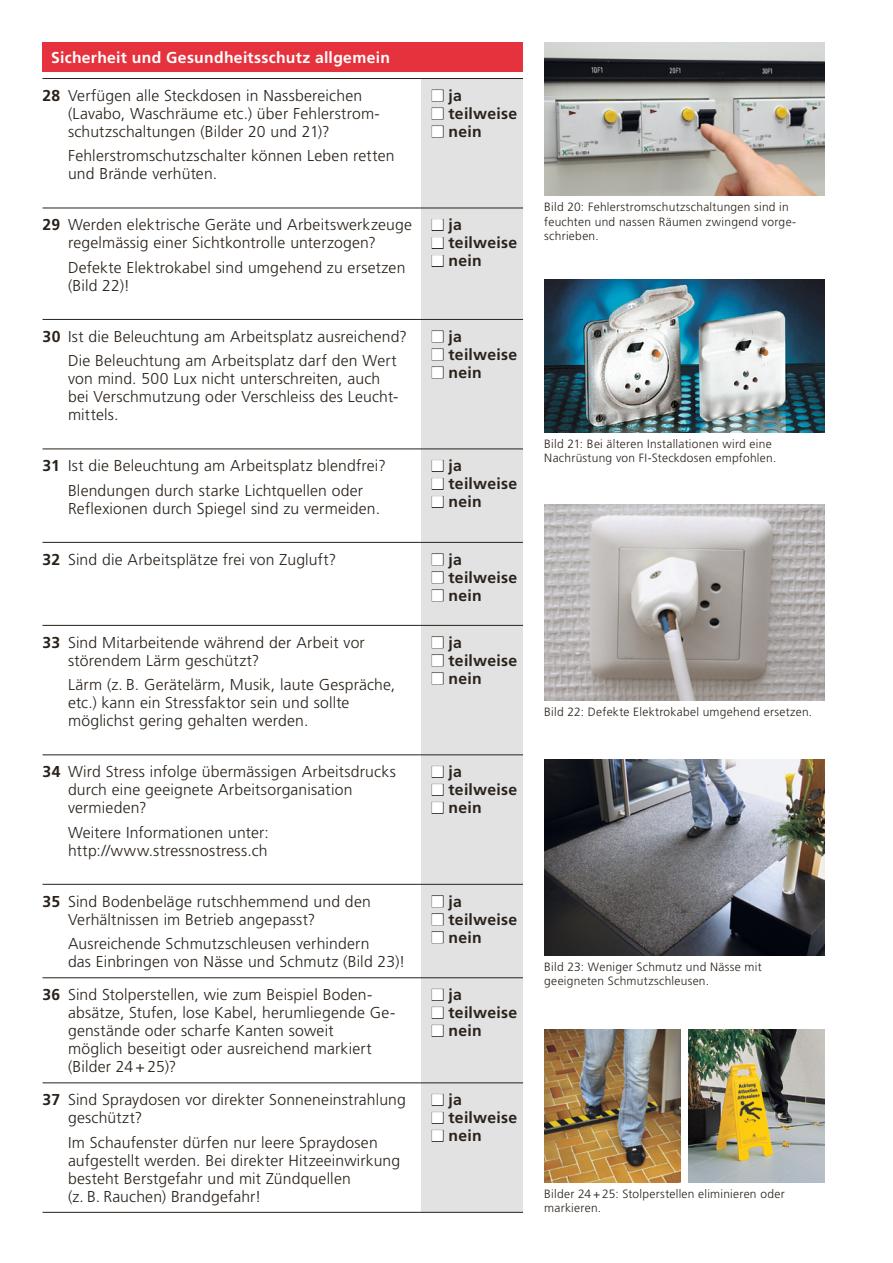
<style>
.page{position:relative;width:893px;height:1263px;background:#fff}
.page>*{position:absolute;margin:0;border:0;box-sizing:border-box;transform-origin:0 0}
.t1{font:300 15.75px/18px "Frutiger LT Std";letter-spacing:.01em;color:#29211a}
.t2{font:700 15.75px "Frutiger LT Std";letter-spacing:.015em;color:#29211a}
.t3{font:700 15.75px "Frutiger LT Std";letter-spacing:.02em;color:#fff}
.t4{font:300 12px/14.2px "Frutiger LT Std";letter-spacing:.02em;color:#29211a}
.s1{font-weight:700}
.s2{color:#fff}
</style>
<div class="page">
<div style="left:43px;top:43px;width:480px;height:29px;background:#e5323d"></div>
<div style="left:421px;top:79px;width:102px;height:1133px;background:#e2e2e2"></div>
<hr style="left:43px;top:208px;width:378px;height:1px;background:#29211a">
<hr style="left:43px;top:319px;width:378px;height:1px;background:#29211a">
<hr style="left:43px;top:449px;width:378px;height:1px;background:#29211a">
<hr style="left:421px;top:208px;width:102px;height:1px;background:#29211a">
<hr style="left:421px;top:319px;width:102px;height:1px;background:#29211a">
<hr style="left:421px;top:449px;width:102px;height:1px;background:#29211a">
<hr style="left:43px;top:78px;width:378px;height:1px;background:#29211a">
<hr style="left:421px;top:78px;width:102px;height:1px;background:#29211a">
<hr style="left:43px;top:542px;width:378px;height:1px;background:#29211a">
<hr style="left:421px;top:542px;width:102px;height:1px;background:#29211a">
<hr style="left:43px;top:625px;width:378px;height:1px;background:#29211a">
<hr style="left:421px;top:625px;width:102px;height:1px;background:#29211a">
<hr style="left:43px;top:755px;width:378px;height:1px;background:#29211a">
<hr style="left:421px;top:755px;width:102px;height:1px;background:#29211a">
<hr style="left:43px;top:884px;width:378px;height:1px;background:#29211a">
<hr style="left:421px;top:884px;width:102px;height:1px;background:#29211a">
<hr style="left:43px;top:977px;width:378px;height:1px;background:#29211a">
<hr style="left:421px;top:977px;width:102px;height:1px;background:#29211a">
<hr style="left:43px;top:1082px;width:378px;height:1px;background:#29211a">
<hr style="left:421px;top:1082px;width:102px;height:1px;background:#29211a">
<hr style="left:43px;top:1212px;width:378px;height:1px;background:#29211a">
<hr style="left:421px;top:1212px;width:102px;height:1px;background:#29211a">
<div style="left:432px;top:219px;width:11px;height:12px;border:1px solid #29211a"></div>
<div style="left:432px;top:237px;width:11px;height:12px;border:1px solid #29211a"></div>
<div style="left:432px;top:255px;width:11px;height:12px;border:1px solid #29211a"></div>
<div style="left:432px;top:460px;width:11px;height:12px;border:1px solid #29211a"></div>
<div style="left:432px;top:478px;width:11px;height:12px;border:1px solid #29211a"></div>
<div style="left:432px;top:496px;width:11px;height:12px;border:1px solid #29211a"></div>
<div style="left:432px;top:766px;width:11px;height:12px;border:1px solid #29211a"></div>
<div style="left:432px;top:784px;width:11px;height:12px;border:1px solid #29211a"></div>
<div style="left:432px;top:802px;width:11px;height:12px;border:1px solid #29211a"></div>
<div style="left:432px;top:895px;width:11px;height:12px;border:1px solid #29211a"></div>
<div style="left:432px;top:913px;width:11px;height:12px;border:1px solid #29211a"></div>
<div style="left:432px;top:931px;width:11px;height:12px;border:1px solid #29211a"></div>
<div style="left:432px;top:989px;width:11px;height:12px;border:1px solid #29211a"></div>
<div style="left:432px;top:1007px;width:11px;height:12px;border:1px solid #29211a"></div>
<div style="left:432px;top:1025px;width:11px;height:12px;border:1px solid #29211a"></div>
<div style="left:432px;top:1094px;width:11px;height:12px;border:1px solid #29211a"></div>
<div style="left:432px;top:1112px;width:11px;height:12px;border:1px solid #29211a"></div>
<div style="left:432px;top:1130px;width:11px;height:12px;border:1px solid #29211a"></div>
<img style="left:544px;top:43px;width:281px;height:153px">
<img style="left:544px;top:505px;width:281px;height:195px">
<img style="left:544px;top:760px;width:281px;height:195px">
<img style="left:544px;top:1029px;width:136px;height:153px">
<img style="left:689px;top:1029px;width:136px;height:153px">
<img style="left:544px;top:279px;width:281px;height:153px">
<p class="t3" style="left:51px;top:49px;width:340px">Sicherheit und Gesundheitsschutz allgemein</p>
<p class="t1" style="left:68px;top:87px;width:313px;text-indent:-26px"><span class="s1">28</span> Verfügen alle Steckdosen in Nassbereichen (Lavabo, Waschräume etc.) über Fehlerstrom&shy;schutzschaltungen (Bilder 20 und 21)?</p>
<p class="t1" style="left:68px;top:147px;width:328px">Fehlerstromschutzschalter können Leben retten und Brände verhüten.</p>
<p class="t1" style="left:68px;top:216px;width:345px;text-indent:-26px"><span class="s1">29</span> Werden elektrische Geräte und Arbeitswerkzeuge regelmässig einer Sichtkontrolle unterzogen?</p>
<p class="t1" style="left:68px;top:259px;width:339px">Defekte Elektrokabel sind umgehend zu ersetzen (Bild 22)!</p>
<p class="t1" style="left:68px;top:324px;width:341px;line-height:24.5px;text-indent:-26px"><span class="s1">30</span> Ist die Beleuchtung am Arbeitsplatz ausreichend?<br>Die Beleuchtung am Arbeitsplatz darf den Wert</p>
<p class="t1" style="left:68px;top:370px;width:332px">von mind. 500 Lux nicht unterschreiten, auch bei Verschmutzung oder Verschleiss des Leucht&shy;mittels.</p>
<p class="t1" style="left:43px;top:454px;width:345px;line-height:24.5px;text-align:center"><span class="s1">31</span> Ist die Beleuchtung am Arbeitsplatz blendfrei?<br>Blendungen durch starke Lichtquellen oder</p>
<p class="t1" style="left:68px;top:499px;width:314px">Reflexionen durch Spiegel sind zu vermeiden.</p>
<p class="t2" style="left:432px;top:86px;width:32px"><span class="s2">■</span> ja</p>
<p class="t2" style="left:432px;top:104px;width:87px"><span class="s2">■</span> teilweise</p>
<p class="t2" style="left:432px;top:122px;width:52px"><span class="s2">■</span> nein</p>
<p class="t2" style="left:432px;top:216px;width:32px"><span class="s2">■</span> ja</p>
<p class="t2" style="left:432px;top:234px;width:87px"><span class="s2">■</span> teilweise</p>
<p class="t2" style="left:432px;top:252px;width:52px"><span class="s2">■</span> nein</p>
<p class="t2" style="left:432px;top:327px;width:32px"><span class="s2">■</span> ja</p>
<p class="t2" style="left:432px;top:345px;width:87px"><span class="s2">■</span> teilweise</p>
<p class="t2" style="left:432px;top:363px;width:52px"><span class="s2">■</span> nein</p>
<p class="t2" style="left:432px;top:457px;width:32px"><span class="s2">■</span> ja</p>
<p class="t2" style="left:432px;top:475px;width:87px"><span class="s2">■</span> teilweise</p>
<p class="t2" style="left:432px;top:493px;width:52px"><span class="s2">■</span> nein</p>
<p class="t1" style="left:43px;top:551px;width:295px"><span class="s1">32</span> Sind die Arbeitsplätze frei von Zugluft?</p>
<p class="t2" style="left:432px;top:550px;width:32px"><span class="s2">■</span> ja</p>
<p class="t2" style="left:432px;top:568px;width:87px"><span class="s2">■</span> teilweise</p>
<p class="t2" style="left:432px;top:586px;width:52px"><span class="s2">■</span> nein</p>
<p class="t1" style="left:68px;top:634px;width:298px;text-indent:-25px"><span class="s1">33</span> Sind Mitarbeitende während der Arbeit vor störendem Lärm geschützt?</p>
<p class="t1" style="left:68px;top:676px;width:329px">Lärm (z. B. Gerätelärm, Musik, laute Gespräche, etc.) kann ein Stressfaktor sein und sollte möglichst gering gehalten werden.</p>
<p class="t2" style="left:432px;top:633px;width:32px"><span class="s2">■</span> ja</p>
<p class="t2" style="left:432px;top:651px;width:87px"><span class="s2">■</span> teilweise</p>
<p class="t2" style="left:432px;top:669px;width:52px"><span class="s2">■</span> nein</p>
<p class="t1" style="left:68px;top:763px;width:329px;text-indent:-26px"><span class="s1">34</span> Wird Stress infolge übermässigen Arbeitsdrucks durch eine geeignete Arbeitsorganisation vermieden?</p>
<p class="t1" style="left:68px;top:823px;width:202px">Weitere Informationen unter: http://www.stressnostress.ch</p>
<p class="t1" style="left:68px;top:892px;width:304px;text-indent:-26px"><span class="s1">35</span> Sind Bodenbeläge rutschhemmend und den<br>Verhältnissen im Betrieb angepasst?</p>
<p class="t1" style="left:68px;top:935px;width:339px">Ausreichende Schmutzschleusen verhindern<br>das Einbringen von Nässe und Schmutz (Bild 23)!</p>
<p class="t2" style="left:432px;top:762px;width:32px"><span class="s2">■</span> ja</p>
<p class="t2" style="left:432px;top:780px;width:87px"><span class="s2">■</span> teilweise</p>
<p class="t2" style="left:432px;top:798px;width:52px"><span class="s2">■</span> nein</p>
<p class="t2" style="left:432px;top:892px;width:32px"><span class="s2">■</span> ja</p>
<p class="t2" style="left:432px;top:910px;width:87px"><span class="s2">■</span> teilweise</p>
<p class="t2" style="left:432px;top:928px;width:52px"><span class="s2">■</span> nein</p>
<p class="t1" style="left:68px;top:986px;width:329px;text-indent:-26px"><span class="s1">36</span> Sind Stolperstellen, wie zum Beispiel Boden&shy;absätze, Stufen, lose Kabel, herumliegende Ge&shy;genstände oder scharfe Kanten soweit<br>möglich beseitigt oder ausreichend markiert (Bilder 24 + 25)?</p>
<p class="t2" style="left:432px;top:985px;width:32px"><span class="s2">■</span> ja</p>
<p class="t2" style="left:432px;top:1003px;width:87px"><span class="s2">■</span> teilweise</p>
<p class="t2" style="left:432px;top:1021px;width:52px"><span class="s2">■</span> nein</p>
<p class="t1" style="left:68px;top:1091px;width:339px;text-indent:-25px"><span class="s1">37</span> Sind Spraydosen vor direkter Sonneneinstrahlung geschützt?</p>
<p class="t1" style="left:68px;top:1133px;width:334px">Im Schaufenster dürfen nur leere Spraydosen aufgestellt werden. Bei direkter Hitzeeinwirkung besteht Berstgefahr und mit Zündquellen<br>(z. B. Rauchen) Brandgefahr!</p>
<p class="t2" style="left:432px;top:1090px;width:32px"><span class="s2">■</span> ja</p>
<p class="t2" style="left:432px;top:1108px;width:87px"><span class="s2">■</span> teilweise</p>
<p class="t2" style="left:432px;top:1126px;width:52px"><span class="s2">■</span> nein</p>
<p class="t4" style="left:544px;top:200px;width:253px">Bild 20: Fehlerstromschutzschaltungen sind in feuchten und nassen Räumen zwingend vorge&shy;schrieben.</p>
<p class="t4" style="left:544px;top:437px;width:234px">Bild 21: Bei älteren Installationen wird eine<br>Nachrüstung von FI-Steckdosen empfohlen.</p>
<p class="t4" style="left:544px;top:705px;width:269px">Bild 22: Defekte Elektrokabel umgehend ersetzen.</p>
<p class="t4" style="left:544px;top:960px;width:219px">Bild 23: Weniger Schmutz und Nässe mit geeigneten Schmutzschleusen.</p>
<p class="t4" style="left:544px;top:1187px;width:242px">Bilder 24 + 25: Stolperstellen eliminieren oder markieren.</p>
</div>
